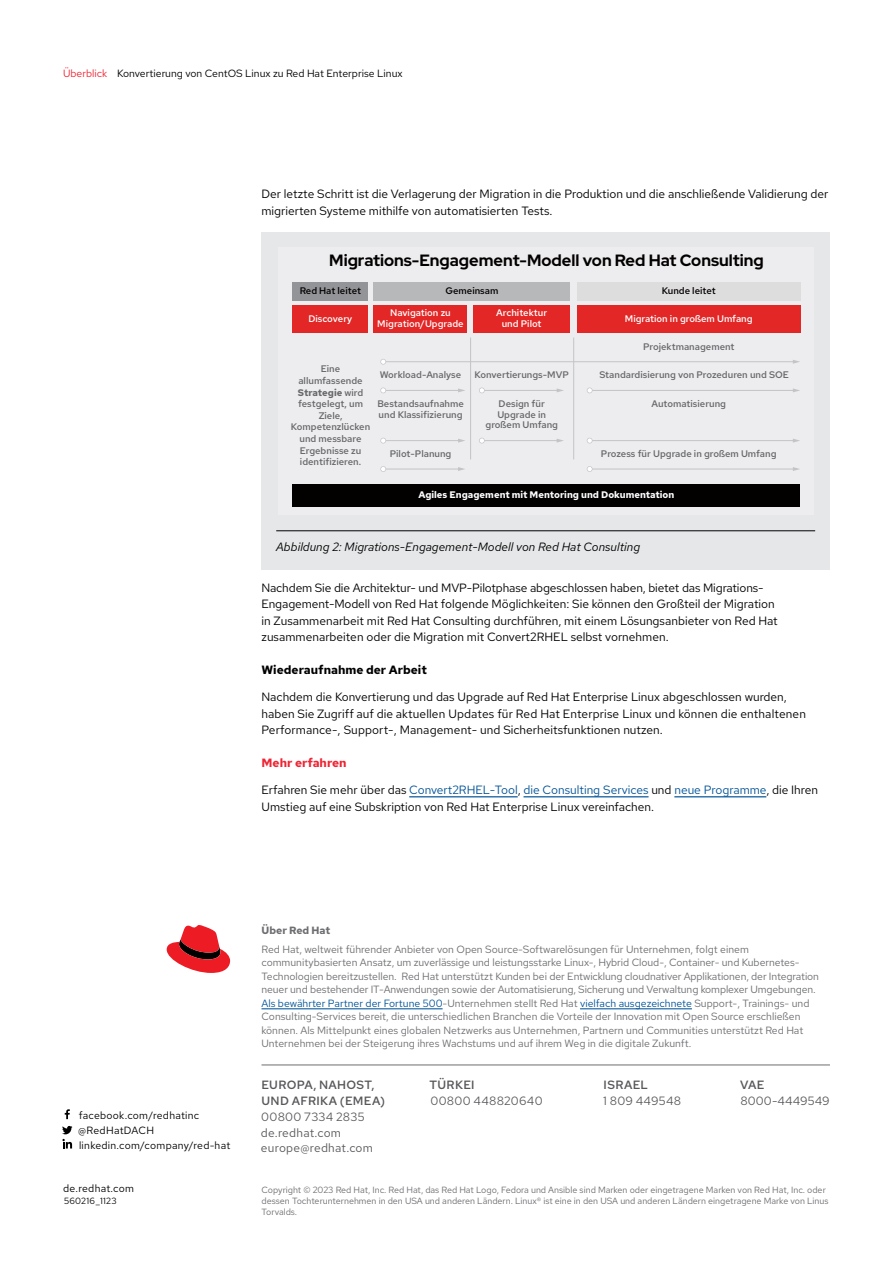
<style>
.page{position:relative;width:893px;height:1263px;background:#fff}
.page>*{position:absolute;margin:0;border:0;box-sizing:border-box;transform-origin:0 0}
.t1{font:700 16.35px "Red Hat Display";color:#030000}
.t2{font:12px/16.5px "Red Hat Text";color:#000}
.t3{font:12px/15.8px "Red Hat Text";letter-spacing:.02em;color:#58585b}
.t4{font:italic 12px "Red Hat Text";color:#000}
.t5{font:500 12px/15.8px "Red Hat Text";letter-spacing:.025em;color:#58585b}
.t6{font:700 12px "Red Hat Text";color:#000}
.t7{font:700 12px "Red Hat Text";color:#ee2434}
.t8{font:10.5px/13.5px "Red Hat Text";letter-spacing:-.005em;color:#6d6e71}
.t9{font:10.5px/15px "Red Hat Text";letter-spacing:.025em;color:#000}
.t10{font:10.5px "Red Hat Text";letter-spacing:.005em;color:#000}
.t11{font:700 10.5px "Red Hat Text";color:#6d6e71}
.t12{font:500 9.6px/11.6px "Red Hat Text";color:#67686b;text-align:center}
.t13{font:500 9.6px/10.6px "Red Hat Text";color:#fff;text-align:center}
.t14{font:700 9.6px "Red Hat Text";color:#fff}
.t15{font:500 9.6px "Red Hat Text";color:#030000}
.t16{font:9px/11.2px "Red Hat Text";color:#6d6e71}
.t17{font:9px "Red Hat Text";letter-spacing:.03em;color:#000}
.s1{color:#ee2434}
.s2{font-weight:700}
.s3{color:#005398}
</style>
<div class="page">
<hr style="left:261px;top:1008px;width:182px;height:1px;background:#005398">
<hr style="left:580px;top:1008px;width:112px;height:1px;background:#005398">
<hr style="left:261px;top:1064px;width:569px;height:1px;background:#6d6e71">
<svg style="left:167px;top:925px;width:63px;height:48px"></svg>
<svg style="left:65px;top:1109px;width:5px;height:10px"></svg>
<svg style="left:62px;top:1126px;width:10px;height:22px"></svg>
<hr style="left:409px;top:796px;width:109px;height:1px;background:#005398">
<hr style="left:523px;top:796px;width:126px;height:1px;background:#005398">
<hr style="left:674px;top:796px;width:92px;height:1px;background:#005398">
<div style="left:261px;top:232px;width:569px;height:338px;background:#e6e7e8"></div>
<hr style="left:276px;top:530px;width:539px;height:1px;background:#000">
<div style="left:278px;top:247px;width:536px;height:268px;background:#ededef"></div>
<div style="left:293px;top:282px;width:75px;height:18px;background:#939498"></div>
<div style="left:293px;top:306px;width:75px;height:27px;background:#e22726"></div>
<div style="left:374px;top:306px;width:93px;height:27px;background:#e22726"></div>
<div style="left:473px;top:306px;width:97px;height:27px;background:#e22726"></div>
<div style="left:577px;top:306px;width:223px;height:27px;background:#e22726"></div>
<div style="left:374px;top:282px;width:196px;height:18px;background:#b7b8ba"></div>
<div style="left:577px;top:282px;width:223px;height:18px;background:#deddde"></div>
<hr style="left:383px;top:361px;width:411px;height:1px;background:#c3c4c6">
<svg style="left:380px;top:359px;width:6px;height:6px"></svg>
<svg style="left:793px;top:360px;width:7px;height:4px"></svg>
<hr style="left:383px;top:390px;width:76px;height:1px;background:#c3c4c6">
<svg style="left:380px;top:387px;width:6px;height:6px"></svg>
<svg style="left:458px;top:388px;width:7px;height:4px"></svg>
<hr style="left:383px;top:440px;width:76px;height:1px;background:#c3c4c6">
<svg style="left:380px;top:438px;width:6px;height:5px"></svg>
<svg style="left:458px;top:439px;width:7px;height:4px"></svg>
<hr style="left:482px;top:390px;width:76px;height:1px;background:#c3c4c6">
<svg style="left:479px;top:387px;width:6px;height:6px"></svg>
<svg style="left:557px;top:388px;width:7px;height:4px"></svg>
<hr style="left:470px;top:337px;width:1px;height:122px;background:#c3c4c6">
<hr style="left:573px;top:337px;width:1px;height:122px;background:#c3c4c6">
<hr style="left:482px;top:440px;width:76px;height:1px;background:#c3c4c6">
<svg style="left:479px;top:438px;width:6px;height:5px"></svg>
<svg style="left:557px;top:439px;width:7px;height:4px"></svg>
<hr style="left:589px;top:390px;width:205px;height:1px;background:#c3c4c6">
<svg style="left:587px;top:387px;width:6px;height:6px"></svg>
<svg style="left:793px;top:388px;width:7px;height:4px"></svg>
<hr style="left:589px;top:440px;width:205px;height:1px;background:#c3c4c6">
<svg style="left:587px;top:438px;width:6px;height:5px"></svg>
<svg style="left:793px;top:439px;width:7px;height:4px"></svg>
<hr style="left:589px;top:469px;width:205px;height:1px;background:#c3c4c6">
<svg style="left:587px;top:466px;width:6px;height:6px"></svg>
<svg style="left:793px;top:467px;width:6px;height:4px"></svg>
<hr style="left:383px;top:469px;width:76px;height:1px;background:#c3c4c6">
<svg style="left:380px;top:466px;width:6px;height:6px"></svg>
<svg style="left:458px;top:467px;width:7px;height:4px"></svg>
<div style="left:293px;top:485px;width:507px;height:22px;background:#030000"></div>
<p class="t10" style="left:63px;top:66px;width:341px"><span class="s1">Überblick</span> Konvertierung von CentOS Linux zu Red Hat Enterprise Linux</p>
<p class="t2" style="left:261px;top:186px;width:568px">Der letzte Schritt ist die Verlagerung der Migration in die Produktion und die anschließende Validierung der migrierten Systeme mithilfe von automatisierten Tests.</p>
<h1 class="t1" style="left:329px;top:249px;width:436px">Migrations-Engagement-Modell von Red Hat Consulting</h1>
<p class="t15" style="left:300px;top:284px;width:63px">Red Hat leitet</p>
<p class="t13" style="left:308px;top:313px;width:45px">Discovery</p>
<p class="t13" style="left:625px;top:313px;width:129px">Migration in großem Umfang</p>
<p class="t15" style="left:445px;top:284px;width:55px">Gemeinsam</p>
<p class="t15" style="left:662px;top:284px;width:55px">Kunde leitet</p>
<p class="t13" style="left:377px;top:308px;width:88px">Navigation zu<br>Migration/Upgrade</p>
<p class="t13" style="left:496px;top:308px;width:52px">Architektur und Pilot</p>
<p class="t12" style="left:291px;top:363px;width:81px">Eine allumfassende<br><span class="s2">Strategie</span> wird festgelegt, um<br>Ziele,<br>Kompetenzlücken und messbare<br>Ergebnisse zu identifizieren.</p>
<p class="t12" style="left:643px;top:341px;width:93px">Projektmanagement</p>
<p class="t12" style="left:380px;top:369px;width:83px">Workload-Analyse</p>
<p class="t12" style="left:474px;top:369px;width:96px">Konvertierungs-MVP</p>
<p class="t12" style="left:599px;top:369px;width:191px">Standardisierung von Prozeduren und SOE</p>
<p class="t12" style="left:377px;top:398px;width:88px;line-height:10.6px;text-align:left">Bestandsaufnahme und Klassifizierung</p>
<p class="t12" style="left:485px;top:398px;width:74px;line-height:10.6px">Design für<br>Upgrade in großem Umfang</p>
<p class="t12" style="left:651px;top:398px;width:76px">Automatisierung</p>
<p class="t12" style="left:390px;top:448px;width:63px">Pilot-Planung</p>
<p class="t12" style="left:601px;top:448px;width:177px">Prozess für Upgrade in großem Umfang</p>
<p class="t14" style="left:418px;top:488px;width:257px">Agiles Engagement mit Mentoring und Dokumentation</p>
<p class="t4" style="left:276px;top:539px;width:365px">Abbildung 2: Migrations-Engagement-Modell von Red Hat Consulting</p>
<p class="t2" style="left:261px;top:579px;width:518px">Nachdem Sie die Architektur- und MVP-Pilotphase abgeschlossen haben, bietet das Migrations-Engagement-Modell von Red Hat folgende Möglichkeiten: Sie können den Großteil der Migration in Zusammenarbeit mit Red Hat Consulting durchführen, mit einem Lösungsanbieter von Red Hat zusammenarbeiten oder die Migration mit Convert2RHEL selbst vornehmen.</p>
<p class="t6" style="left:261px;top:662px;width:167px">Wiederaufnahme der Arbeit</p>
<p class="t2" style="left:261px;top:689px;width:546px">Nachdem die Konvertierung und das Upgrade auf Red Hat Enterprise Linux abgeschlossen wurden, haben Sie Zugriff auf die aktuellen Updates für Red Hat Enterprise Linux und können die enthaltenen<br>Performance-, Support-, Management- und Sicherheitsfunktionen nutzen.</p>
<p class="t7" style="left:261px;top:755px;width:87px">Mehr erfahren</p>
<p class="t2" style="left:261px;top:782px;width:558px">Erfahren Sie mehr über das <span class="s3">Convert2RHEL-Tool</span>, <span class="s3">die Consulting Services</span> und <span class="s3">neue Programme</span>, die Ihren<br>Umstieg auf eine Subskription von Red Hat Enterprise Linux vereinfachen.</p>
<p class="t9" style="left:78px;top:1108px;width:154px">facebook.com/redhatinc @RedHatDACH linkedin.com/company/red-hat</p>
<p class="t9" style="left:63px;top:1181px;width:72px">de.redhat.com</p>
<p class="t17" style="left:64px;top:1195px;width:54px">560216_1123</p>
<p class="t11" style="left:261px;top:923px;width:70px">Über Red Hat</p>
<p class="t8" style="left:261px;top:942px;width:559px">Red Hat, weltweit führender Anbieter von Open Source-Softwarelösungen für Unternehmen, folgt einem communitybasierten Ansatz, um zuverlässige und leistungsstarke Linux-, Hybrid Cloud-, Container- und Kubernetes-Technologien bereitzustellen. Red Hat unterstützt Kunden bei der Entwicklung cloudnativer Applikationen, der Integration neuer und bestehender IT-Anwendungen sowie der Automatisierung, Sicherung und Verwaltung komplexer Umgebungen.<br><span class="s3">Als bewährter Partner der Fortune 500</span>-Unternehmen stellt Red Hat <span class="s3">vielfach ausgezeichnete</span> Support-, Trainings- und Consulting-Services bereit, die unterschiedlichen Branchen die Vorteile der Innovation mit Open Source erschließen können. Als Mittelpunkt eines globalen Netzwerks aus Unternehmen, Partnern und Communities unterstützt Red Hat Unternehmen bei der Steigerung ihres Wachstums und auf ihrem Weg in die digitale Zukunft.</p>
<p class="t5" style="left:261px;top:1077px;width:125px">EUROPA, NAHOST,<br>UND AFRIKA (EMEA)</p>
<p class="t3" style="left:261px;top:1108px;width:114px">00800 7334 2835 de.redhat.com europe@redhat.com</p>
<p class="t5" style="left:430px;top:1077px;width:47px">TÜRKEI</p>
<p class="t3" style="left:430px;top:1093px;width:114px">00800 448820640</p>
<p class="t5" style="left:604px;top:1077px;width:46px">ISRAEL</p>
<p class="t3" style="left:603px;top:1093px;width:79px">1 809 449548</p>
<p class="t5" style="left:740px;top:1077px;width:26px">VAE</p>
<p class="t3" style="left:740px;top:1093px;width:90px">8000-4449549</p>
<p class="t16" style="left:261px;top:1184px;width:568px">Copyright © 2023 Red Hat, Inc. Red Hat, das Red Hat Logo, Fedora und Ansible sind Marken oder eingetragene Marken von Red Hat, Inc. oder dessen Tochterunternehmen in den USA und anderen Ländern. Linux® ist eine in den USA und anderen Ländern eingetragene Marke von Linus<br>Torvalds.</p>
</div>
